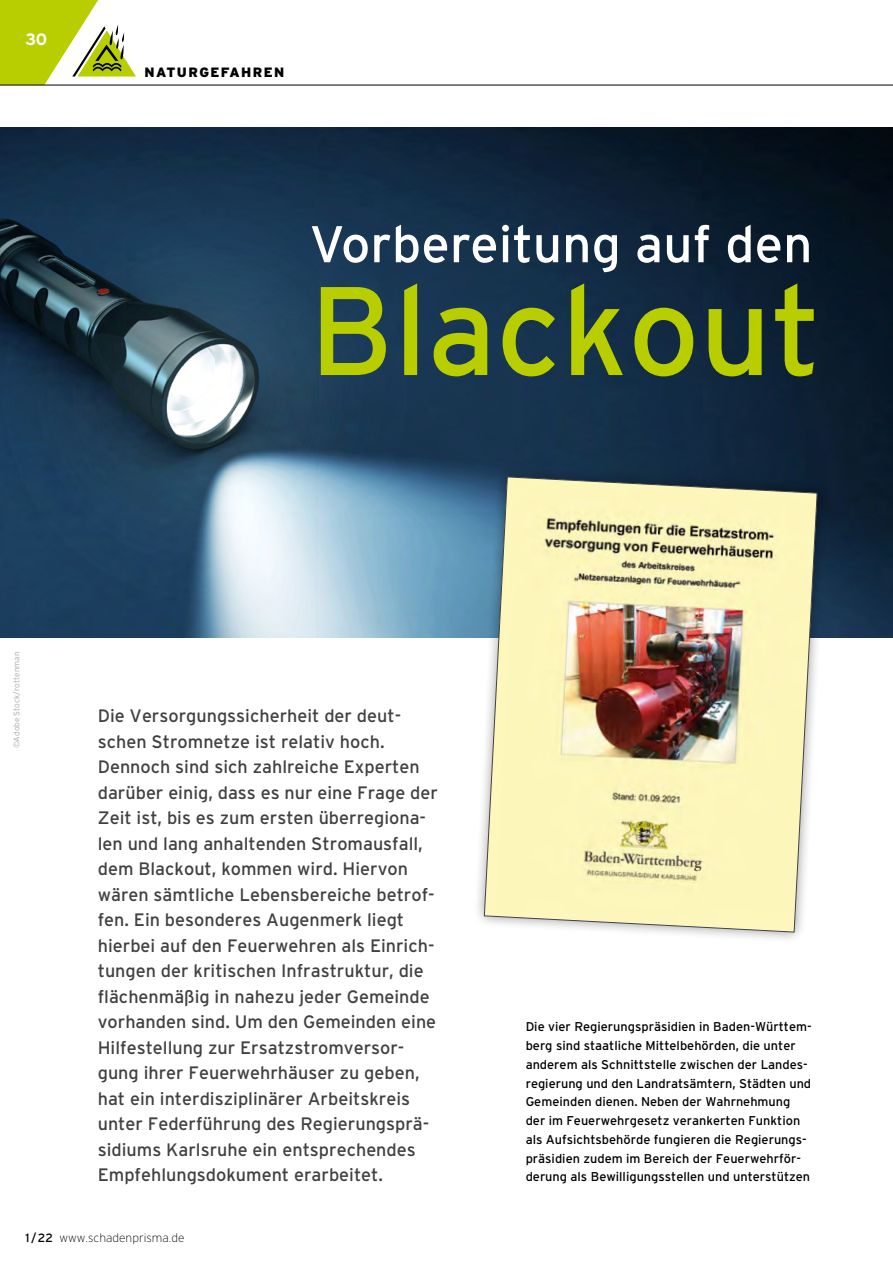
<style>
.page{position:relative;width:893px;height:1263px;background:#fff}
.page>*{position:absolute;margin:0;border:0;box-sizing:border-box;transform-origin:0 0}
.Head_2020{font:125.7px "Interstate";color:#b9ce00}
.Head_2020-2{font:51.6px "Interstate";color:#fff}
.Fliesstext_2020{font:18px/25.5px "Interstate";color:#414140}
.t1{font:700 16.5px "Interstate";color:#fff}
.t2{font:900 13.5px "Interstate";letter-spacing:.1em;color:#000}
.Fliesstext_2020-2{font:12.75px/18.8px "Interstate";color:#000}
.t3{font:200 12px "Interstate";color:#000}
.BU{font:300 8.25px "Interstate";color:#a9aaaa}
.s1{font-weight:400}
</style>
<div class="page">
<hr style="left:0;top:85px;width:893px;height:1px;background:#000">
<svg style="left:0;top:0;width:136px;height:85px"></svg>
<img style="left:0;top:128px;width:893px;height:509px">
<div style="left:472px;top:465px;width:357px;height:479px;background:#000;opacity:.4"></div>
<img style="left:484px;top:476px;width:334px;height:456px">
<p class="t1" style="left:26px;top:30px;width:23px">30</p>
<p class="t2" style="left:145px;top:64px;width:141px">NATURGEFAHREN</p>
<p class="Head_2020-2" style="left:309px;top:215px;width:505px">Vorbereitung auf den</p>
<p class="Head_2020" style="left:309px;top:260px;width:514px">Blackout</p>
<p class="BU" style="left:12px;top:748px;width:98px;rotate:-90deg">©Adobe Stock/rottenman</p>
<p class="Fliesstext_2020" style="left:98px;top:703px;width:342px">Die Versorgungssicherheit der deut&shy;schen Stromnetze ist relativ hoch.<br>Dennoch sind sich zahlreiche Experten darüber einig, dass es nur eine Frage der Zeit ist, bis es zum ersten überregiona&shy;len und lang anhaltenden Stromausfall, dem Blackout, kommen wird. Hiervon wären sämtliche Lebensbereiche betrof&shy;fen. Ein besonderes Augenmerk liegt hierbei auf den Feuerwehren als Einrich&shy;tungen der kritischen Infrastruktur, die flächenmäßig in nahezu jeder Gemeinde vorhanden sind. Um den Gemeinden eine Hilfestellung zur Ersatzstromversor&shy;gung ihrer Feuerwehrhäuser zu geben, hat ein interdisziplinärer Arbeitskreis unter Federführung des Regierungsprä&shy;sidiums Karlsruhe ein entsprechendes Empfehlungsdokument erarbeitet.</p>
<p class="Fliesstext_2020-2" style="left:526px;top:1017px;width:287px">Die vier Regierungspräsidien in Baden-Württem&shy;berg sind staatliche Mittelbehörden, die unter anderem als Schnittstelle zwischen der Landes&shy;regierung und den Landratsämtern, Städten und Gemeinden dienen. Neben der Wahrnehmung der im Feuerwehrgesetz verankerten Funktion als Aufsichtsbehörde fungieren die Regierungs&shy;präsidien zudem im Bereich der Feuerwehrför&shy;derung als Bewilligungsstellen und unterstützen</p>
<p class="t3" style="left:26px;top:1231px;width:160px"><span class="s1">1 /22</span> www.schadenprisma.de</p>
</div>
